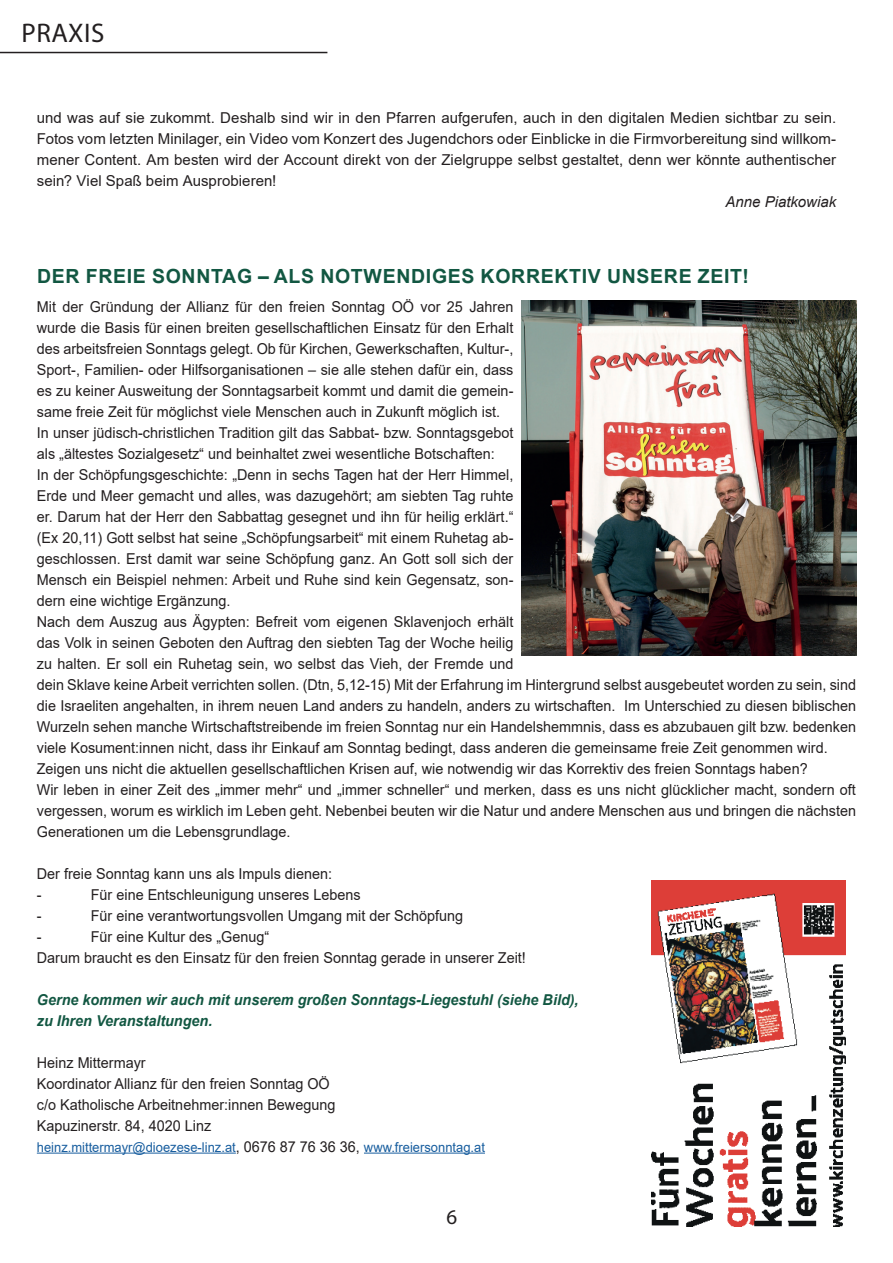
<style>
.page{position:relative;width:893px;height:1263px;background:#fff}
.page>*{position:absolute;margin:0;border:0;box-sizing:border-box;transform-origin:0 0}
.t1{font:27px "Myriad Pro";letter-spacing:.02em;color:#231f20}
.t2{font:21px "Myriad Pro";color:#231f20}
.t3{font:700 19.5px "Arial";letter-spacing:.035em;color:#125742}
.t4{font:15px/21px "Arial";color:#231f20;scale:.96 1}
.t5{font:15px/21px "Arial";color:#231f20;text-align:justify}
.t6{font:italic 700 15px/21px "Arial";color:#125742;scale:.96 1}
.t7{font:italic 15px "Arial";color:#231f20}
.t8{font:13.5px "Arial";color:#175d9e;scale:.96 1}
.s1{font-size:15px;color:#231f20}
</style>
<div class="page">
<img style="left:651px;top:880px;width:195px;height:346px">
<hr style="left:0;top:52px;width:327px;height:1px;background:#231f20">
<img style="left:522px;top:300px;width:334px;height:355px">
<hr style="left:37px;top:1152px;width:199px;height:1px;background:#175d9e">
<hr style="left:364px;top:1152px;width:121px;height:1px;background:#175d9e">
<h1 class="t1" style="left:22px;top:16px;width:85px">PRAXIS</h1>
<p class="t5" style="left:37px;top:107px;width:801px">und was auf sie zukommt. Deshalb sind wir in den Pfarren aufgerufen, auch in den digitalen Medien sichtbar zu sein.<br>Fotos vom letzten Minilager, ein Video vom Konzert des Jugendchors oder Einblicke in die Firmvorbereitung sind willkom&shy;mener Content. Am besten wird der Account direkt von der Zielgruppe selbst gestaltet, denn wer könnte authentischer sein? Viel Spaß beim Ausprobieren!</p>
<p class="t7" style="left:725px;top:192px;width:112px">Anne Piatkowiak</p>
<h3 class="t3" style="left:37px;top:263px;width:713px">DER FREIE SONNTAG – ALS NOTWENDIGES KORREKTIV UNSERE ZEIT!</h3>
<p class="t4" style="left:37px;top:296px;width:855px">Mit der Gründung der Allianz für den freien Sonntag OÖ vor 25 Jahren<br>wurde die Basis für einen breiten gesellschaftlichen Einsatz für den Erhalt<br>des arbeitsfreien Sonntags gelegt. Ob für Kirchen, Gewerkschaften, Kultur-,<br>Sport-, Familien- oder Hilfsorganisationen – sie alle stehen dafür ein, dass<br>es zu keiner Ausweitung der Sonntagsarbeit kommt und damit die gemein-<br>same freie Zeit für möglichst viele Menschen auch in Zukunft möglich ist.<br>In unser jüdisch-christlichen Tradition gilt das Sabbat- bzw. Sonntagsgebot<br>als „ältestes Sozialgesetz“ und beinhaltet zwei wesentliche Botschaften:<br>In der Schöpfungsgeschichte: „Denn in sechs Tagen hat der Herr Himmel,<br>Erde und Meer gemacht und alles, was dazugehört; am siebten Tag ruhte<br>er. Darum hat der Herr den Sabbattag gesegnet und ihn für heilig erklärt.“<br>(Ex 20,11) Gott selbst hat seine „Schöpfungsarbeit“ mit einem Ruhetag ab-<br>geschlossen. Erst damit war seine Schöpfung ganz. An Gott soll sich der<br>Mensch ein Beispiel nehmen: Arbeit und Ruhe sind kein Gegensatz, son-<br>dern eine wichtige Ergänzung.<br>Nach dem Auszug aus Ägypten: Befreit vom eigenen Sklavenjoch erhält<br>das Volk in seinen Geboten den Auftrag den siebten Tag der Woche heilig<br>zu halten. Er soll ein Ruhetag sein, wo selbst das Vieh, der Fremde und<br>dein Sklave keine Arbeit verrichten sollen. (Dtn, 5,12-15) Mit der Erfahrung im Hintergrund selbst ausgebeutet worden zu sein, sind die Israeliten angehalten, in ihrem neuen Land anders zu handeln, anders zu wirtschaften. Im Unterschied zu diesen biblischen Wurzeln sehen manche Wirtschaftstreibende im freien Sonntag nur ein Handelshemmnis, dass es abzubauen gilt bzw. bedenken viele Kosument:innen nicht, dass ihr Einkauf am Sonntag bedingt, dass anderen die gemeinsame freie Zeit genommen wird.<br>Zeigen uns nicht die aktuellen gesellschaftlichen Krisen auf, wie notwendig wir das Korrektiv des freien Sonntags haben?<br>Wir leben in einer Zeit des „immer mehr“ und „immer schneller“ und merken, dass es uns nicht glücklicher macht, sondern oft vergessen, worum es wirklich im Leben geht. Nebenbei beuten wir die Natur und andere Menschen aus und bringen die nächsten Generationen um die Lebensgrundlage.</p>
<p class="t4" style="left:37px;top:863px;width:309px">Der freie Sonntag kann uns als Impuls dienen: -</p>
<p class="t4" style="left:91px;top:884px;width:282px">Für eine Entschleunigung unseres Lebens</p>
<p class="t4" style="left:37px;top:905px;width:6px">-</p>
<p class="t4" style="left:91px;top:905px;width:389px">Für eine verantwortungsvollen Umgang mit der Schöpfung</p>
<p class="t4" style="left:37px;top:926px;width:6px">-</p>
<p class="t4" style="left:37px;top:926px;width:511px;text-indent:54px">Für eine Kultur des „Genug“<br>Darum braucht es den Einsatz für den freien Sonntag gerade in unserer Zeit!</p>
<p class="t6" style="left:37px;top:989px;width:566px">Gerne kommen wir auch mit unserem großen Sonntags-Liegestuhl (siehe Bild), zu Ihren Veranstaltungen.</p>
<p class="t4" style="left:37px;top:1052px;width:312px">Heinz Mittermayr<br>Koordinator Allianz für den freien Sonntag OÖ c/o Katholische Arbeitnehmer:innen Bewegung Kapuzinerstr. 84, 4020 Linz</p>
<p class="t8" style="left:37px;top:1137px;width:468px">heinz.mittermayr@dioezese-linz.at<span class="s1">, 0676 87 76 36 36,</span> www.freiersonntag.at</p>
<h2 class="t2" style="left:446px;top:1204px;width:12px">6</h2>
</div>
